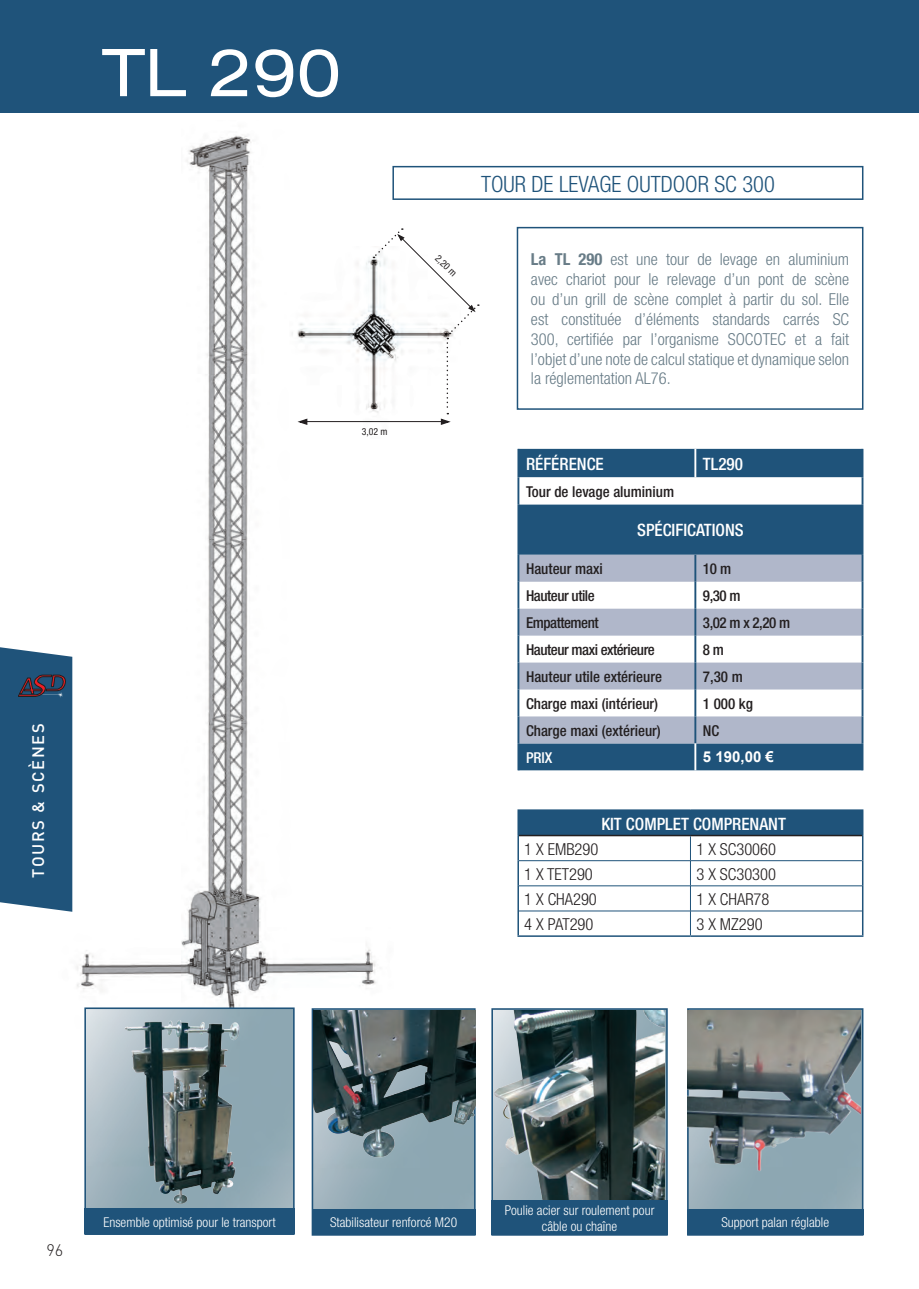
<style>
.page{position:relative;width:919px;height:1289px;background:#fff}
.page>*{position:absolute;margin:0;border:0;box-sizing:border-box;transform-origin:0 0}
.t1{font:expanded 66px "Helvetica Neue";color:#fff}
.t2{font:300 condensed 22.5px "Helvetica Neue";color:#1f537a}
.t3{font:500 condensed 17.1px "Helvetica Neue";color:#fff}
.t4{font:300 condensed 16.5px/19.8px "Helvetica Neue";color:#687c87;text-align:justify}
.t5{font:300 condensed 16.5px "Helvetica Neue";color:#231f20}
.t6{font:500 16.5px "DIN";letter-spacing:.1em;color:#fff}
.t7{font:300 16.5px "DIN";color:#231f20}
.t8{font:500 condensed 15px "Helvetica Neue";color:#231f20}
.t9{font:500 condensed 15px "Helvetica Neue";letter-spacing:-.03em;color:#231f20}
.t10{font:700 15px "Arial";color:#fff}
.t11{font:500 condensed 15px "Helvetica Neue";color:#fff}
.t12{font:300 condensed 13.5px/16.2px "Helvetica Neue";color:#fff;text-align:center}
.t13{font:condensed 9.75px "Helvetica Neue";color:#231f20}
.s1{font-weight:700}
</style>
<div class="page">
<div style="left:0;top:647px;width:23px;height:259px;background:#1f537a"></div>
<img style="left:23px;top:135px;width:371px;height:911px">
<div style="left:0;top:0;width:918px;height:112px;background:#1f537a"></div>
<div style="left:392px;top:166px;width:471px;height:34px;border:2px solid #1f537a"></div>
<div style="left:519px;top:449px;width:342px;height:321px;background:#1f537a"></div>
<svg style="left:519px;top:477px;width:342px;height:78px;fill:#1f537a"></svg>
<svg style="left:519px;top:555px;width:342px;height:188px;fill:#b0b7ca"></svg>
<hr style="left:694px;top:449px;width:2px;height:28px;background:#fff">
<hr style="left:861px;top:449px;width:2px;height:28px;background:#1f537a">
<hr style="left:517px;top:477px;width:2px;height:27px;background:#1f537a">
<hr style="left:861px;top:477px;width:2px;height:27px;background:#1f537a">
<hr style="left:517px;top:504px;width:2px;height:51px;background:#1f537a">
<hr style="left:861px;top:504px;width:2px;height:51px;background:#1f537a">
<hr style="left:517px;top:555px;width:2px;height:26px;background:#1f537a">
<hr style="left:694px;top:555px;width:2px;height:26px;background:#1f537a">
<hr style="left:861px;top:555px;width:2px;height:26px;background:#1f537a">
<hr style="left:517px;top:449px;width:2px;height:28px;background:#1f537a">
<hr style="left:517px;top:743px;width:2px;height:27px;background:#1f537a">
<hr style="left:517px;top:581px;width:2px;height:27px;background:#1f537a">
<hr style="left:694px;top:581px;width:2px;height:27px;background:#1f537a">
<hr style="left:861px;top:581px;width:2px;height:27px;background:#1f537a">
<hr style="left:517px;top:608px;width:2px;height:27px;background:#1f537a">
<hr style="left:694px;top:608px;width:2px;height:27px;background:#1f537a">
<hr style="left:861px;top:608px;width:2px;height:27px;background:#1f537a">
<hr style="left:517px;top:635px;width:2px;height:27px;background:#1f537a">
<hr style="left:694px;top:635px;width:2px;height:27px;background:#1f537a">
<hr style="left:861px;top:635px;width:2px;height:27px;background:#1f537a">
<hr style="left:517px;top:662px;width:2px;height:27px;background:#1f537a">
<hr style="left:694px;top:662px;width:2px;height:27px;background:#1f537a">
<hr style="left:861px;top:662px;width:2px;height:27px;background:#1f537a">
<hr style="left:517px;top:689px;width:2px;height:27px;background:#1f537a">
<hr style="left:694px;top:689px;width:2px;height:27px;background:#1f537a">
<hr style="left:861px;top:689px;width:2px;height:27px;background:#1f537a">
<hr style="left:517px;top:716px;width:2px;height:27px;background:#1f537a">
<hr style="left:694px;top:716px;width:2px;height:27px;background:#1f537a">
<hr style="left:861px;top:716px;width:2px;height:27px;background:#1f537a">
<hr style="left:694px;top:743px;width:2px;height:27px;background:#fff">
<hr style="left:861px;top:743px;width:2px;height:27px;background:#1f537a">
<div style="left:516px;top:227px;width:347px;height:183px;border:2px solid #1f537a"></div>
<div style="left:491px;top:1008px;width:176px;height:227px;border:2px solid #1f537a"></div>
<div style="left:687px;top:1008px;width:176px;height:227px;border:2px solid #1f537a"></div>
<div style="left:687px;top:1209px;width:176px;height:25px;background:#1f537a"></div>
<div style="left:311px;top:1008px;width:164px;height:227px;border:2px solid #1f537a"></div>
<div style="left:311px;top:1209px;width:164px;height:25px;background:#1f537a"></div>
<img style="left:289px;top:247px;width:105px;height:191px">
<hr style="left:305px;top:421px;width:138px;height:1px;background:#231f20">
<svg style="left:295px;top:418px;width:13px;height:8px"></svg>
<svg style="left:373px;top:228px;width:106px;height:198px"></svg>
<img style="left:314px;top:1010px;width:161px;height:157px">
<img style="left:494px;top:1010px;width:170px;height:190px">
<img style="left:687px;top:1010px;width:173px;height:175px">
<div style="left:518px;top:810px;width:344px;height:25px;background:#1f537a"></div>
<hr style="left:519px;top:834px;width:171px;height:2px;background:#231f20">
<hr style="left:690px;top:834px;width:171px;height:2px;background:#231f20">
<hr style="left:517px;top:809px;width:173px;height:1px;background:#1f537a">
<hr style="left:517px;top:810px;width:2px;height:25px;background:#1f537a">
<hr style="left:690px;top:809px;width:173px;height:1px;background:#1f537a">
<hr style="left:517px;top:835px;width:2px;height:25px;background:#1f537a">
<hr style="left:861px;top:835px;width:2px;height:25px;background:#1f537a">
<hr style="left:517px;top:860px;width:2px;height:25px;background:#1f537a">
<hr style="left:861px;top:860px;width:2px;height:25px;background:#1f537a">
<hr style="left:517px;top:885px;width:2px;height:26px;background:#1f537a">
<hr style="left:861px;top:885px;width:2px;height:26px;background:#1f537a">
<hr style="left:517px;top:911px;width:2px;height:24px;background:#1f537a">
<hr style="left:861px;top:911px;width:2px;height:24px;background:#1f537a">
<hr style="left:861px;top:810px;width:2px;height:25px;background:#1f537a">
<hr style="left:519px;top:860px;width:171px;height:1px;background:#1f537a">
<hr style="left:690px;top:860px;width:171px;height:1px;background:#1f537a">
<hr style="left:519px;top:885px;width:171px;height:1px;background:#1f537a">
<hr style="left:690px;top:885px;width:171px;height:1px;background:#1f537a">
<hr style="left:519px;top:910px;width:171px;height:1px;background:#1f537a">
<hr style="left:690px;top:910px;width:171px;height:1px;background:#1f537a">
<svg style="left:690px;top:836px;width:1px;height:99px"></svg>
<hr style="left:517px;top:935px;width:173px;height:1px;background:#1f537a">
<hr style="left:690px;top:935px;width:173px;height:1px;background:#1f537a">
<div style="left:491px;top:1200px;width:176px;height:34px;background:#1f537a"></div>
<img style="left:87px;top:1010px;width:204px;height:198px">
<div style="left:84px;top:1007px;width:210px;height:227px;border:2px solid #1f537a"></div>
<div style="left:84px;top:1208px;width:210px;height:26px;background:#1f537a"></div>
<img style="left:106px;top:1011px;width:157px;height:196px">
<p class="t6" style="left:28px;top:877px;width:156px;rotate:-90deg">TOURS &amp; SCÈNES</p>
<h1 class="t1" style="left:102px;top:33px;width:240px">TL 290</h1>
<p class="t13" style="left:362px;top:426px;width:27px">3,02 m</p>
<p class="t13" style="left:441px;top:252px;width:27px;rotate:45deg">2,20 m</p>
<h2 class="t2" style="left:481px;top:171px;width:295px">TOUR DE LEVAGE OUTDOOR SC 300</h2>
<p class="t4" style="left:531px;top:249px;width:320px"><span class="s1">La TL 290</span> est une tour de levage en aluminium avec chariot pour le relevage d’un pont de scène ou d’un grill de scène complet à partir du sol. Elle est constituée d’éléments standards carrés SC 300, certifiée par l’organisme SOCOTEC et a fait l’objet d’une note de calcul statique et dynamique selon la réglementation AL76.</p>
<p class="t3" style="left:526px;top:453px;width:79px">RÉFÉRENCE</p>
<p class="t3" style="left:703px;top:453px;width:42px">TL290</p>
<p class="t8" style="left:526px;top:482px;width:150px">Tour de levage aluminium</p>
<p class="t3" style="left:637px;top:520px;width:108px">SPÉCIFICATIONS</p>
<p class="t8" style="left:526px;top:560px;width:78px">Hauteur maxi</p>
<p class="t8" style="left:703px;top:560px;width:30px">10 m</p>
<p class="t9" style="left:526px;top:587px;width:70px">Hauteur utile</p>
<p class="t8" style="left:703px;top:587px;width:39px">9,30 m</p>
<p class="t9" style="left:526px;top:613px;width:74px">Empattement</p>
<p class="t8" style="left:703px;top:613px;width:89px">3,02 m x 2,20 m</p>
<p class="t9" style="left:526px;top:640px;width:130px">Hauteur maxi extérieure</p>
<p class="t8" style="left:703px;top:640px;width:22px">8 m</p>
<p class="t8" style="left:526px;top:667px;width:137px">Hauteur utile extérieure</p>
<p class="t8" style="left:703px;top:667px;width:41px">7,30 m</p>
<p class="t8" style="left:526px;top:694px;width:134px">Charge maxi (intérieur)</p>
<p class="t8" style="left:703px;top:694px;width:52px">1 000 kg</p>
<p class="t8" style="left:526px;top:721px;width:136px">Charge maxi (extérieur)</p>
<p class="t8" style="left:703px;top:721px;width:18px">NC</p>
<p class="t11" style="left:526px;top:748px;width:28px">PRIX</p>
<p class="t10" style="left:703px;top:747px;width:72px">5 190,00 €</p>
<p class="t3" style="left:601px;top:813px;width:186px">KIT COMPLET COMPRENANT</p>
<p class="t5" style="left:524px;top:839px;width:76px">1 X EMB290</p>
<p class="t5" style="left:696px;top:839px;width:81px">1 X SC30060</p>
<p class="t5" style="left:524px;top:864px;width:70px">1 X TET290</p>
<p class="t5" style="left:696px;top:864px;width:81px">3 X SC30300</p>
<p class="t5" style="left:524px;top:889px;width:74px">1 X CHA290</p>
<p class="t5" style="left:696px;top:889px;width:74px">1 X CHAR78</p>
<p class="t5" style="left:524px;top:914px;width:71px">4 X PAT290</p>
<p class="t5" style="left:696px;top:914px;width:68px">3 X MZ290</p>
<p class="t7" style="left:46px;top:1240px;width:18px">96</p>
<p class="t12" style="left:103px;top:1213px;width:174px">Ensemble optimisé pour le transport</p>
<p class="t12" style="left:504px;top:1201px;width:151px">Poulie acier sur roulement pour câble ou chaîne</p>
<p class="t12" style="left:330px;top:1214px;width:129px">Stabilisateur renforcé M20</p>
<p class="t12" style="left:721px;top:1214px;width:109px">Support palan réglable</p>
</div>
